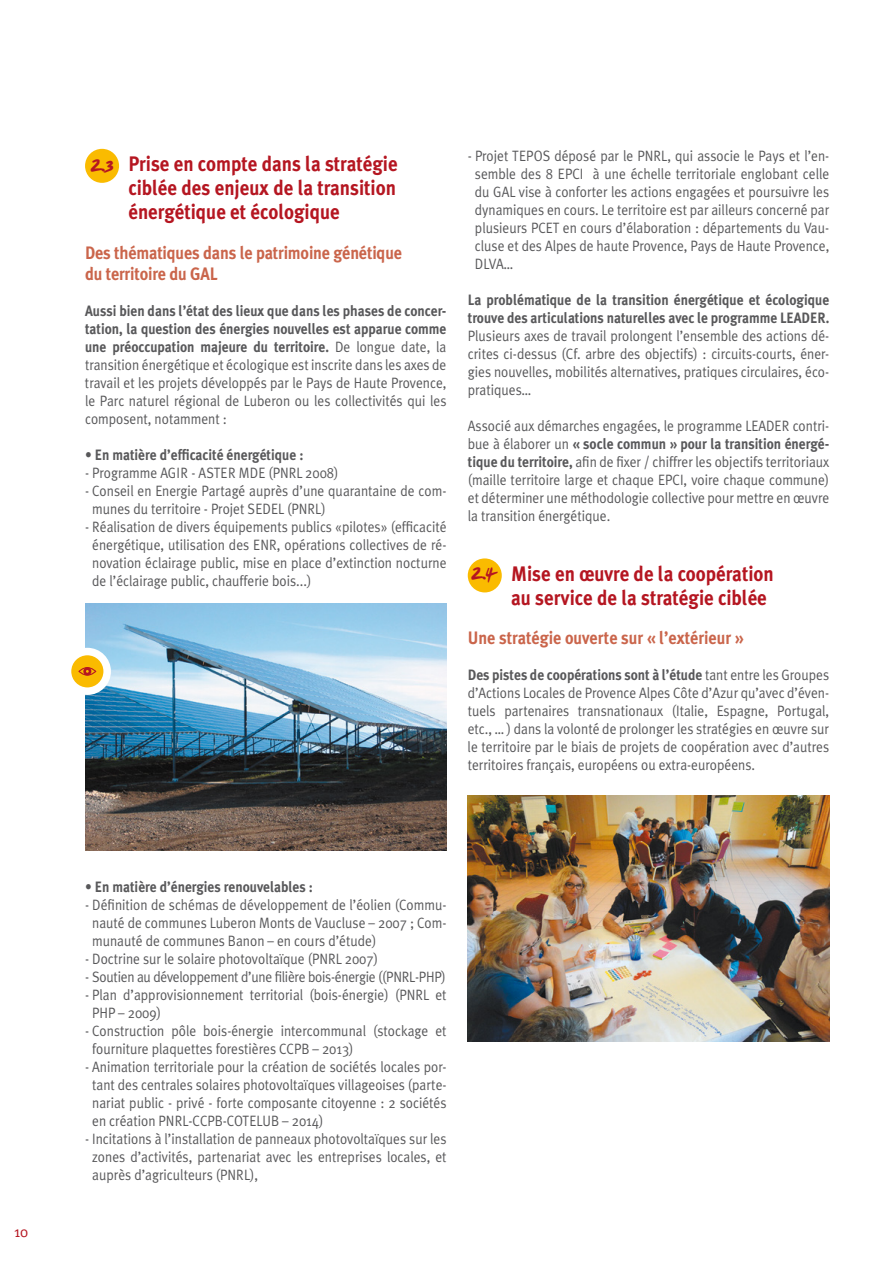
<style>
.page{position:relative;width:893px;height:1263px;background:#fff}
.page>*{position:absolute;margin:0;border:0;box-sizing:border-box;transform-origin:0 0}
.t1{font:700 21px/24px "Meta Plus";color:#b51621;text-align:justify;scale:.9 1}
.t2{font:700 18px/21.6px "Meta Plus";letter-spacing:-.01em;color:#ca654b;scale:.9 1}
.t3{font:15px/18px "Meta Plus Normal";color:#58585a;text-align:justify;scale:.9 1}
.t4{font:700 15px/18px "Meta Plus";color:#58585a;text-align:justify;scale:.9 1}
.t5{font:15px "Meta Plus Normal";letter-spacing:-.02em;color:#58585a;scale:.9 1}
.t6{font:15px "Meta Plus Normal";color:#b51621}
.s1{font-family:"WC Mano Negra Bta";font-size:18px}
.s2{font-family:"Meta Plus Normal";font-weight:400}
.s3{font-family:"Meta Plus";font-weight:700}
</style>
<div class="page">
<div style="left:85px;top:149px;width:34px;height:34px;background:#fabb00;border-radius:50%"></div>
<div style="left:468px;top:558px;width:34px;height:34px;background:#fabb00;border-radius:50%"></div>
<img style="left:85px;top:604px;width:361px;height:246px">
<img style="left:468px;top:795px;width:361px;height:247px">
<svg style="left:68px;top:651px;width:39px;height:40px"></svg>
<div style="left:64px;top:648px;width:47px;height:47px;border:8px solid #fff;border-radius:50%"></div>
<div style="left:78px;top:667px;width:18px;height:9px;border:1px solid #b51621;border-radius:50%"></div>
<div style="left:83px;top:667px;width:8px;height:8px;border:3px solid #b51621;border-radius:50%"></div>
<p class="t6" style="left:14px;top:1223px;width:16px">10</p>
<h1 class="t1" style="left:128px;top:152px;width:301px;text-indent:-39px"><span class="s1">2.3</span> Prise en compte dans la stratégie ciblée des enjeux de la transition énergétique et écologique</h1>
<p class="t2" style="left:85px;top:242px;width:354px">Des thématiques dans le patrimoine génétique du territoire du GAL</p>
<p class="t4" style="left:85px;top:302px;width:403px">Aussi bien dans l’état des lieux que dans les phases de concer&shy;tation, la question des énergies nouvelles est apparue comme une préoccupation majeure du territoire. <span class="s2">De longue date, la</span></p>
<p class="t3" style="left:85px;top:356px;width:403px">transition énergétique et écologique est inscrite dans les axes de travail et les projets développés par le Pays de Haute Provence, le Parc naturel régional de Luberon ou les collectivités qui les composent, notamment :</p>
<p class="t4" style="left:85px;top:446px;width:244px">• En matière d’efficacité énergétique :</p>
<p class="t3" style="left:85px;top:464px;width:283px">- Programme AGIR - ASTER MDE (PNRL 2008)</p>
<p class="t3" style="left:92px;top:482px;width:395px;text-indent:-7px">- Conseil en Energie Partagé auprès d’une quarantaine de com&shy;munes du territoire - Projet SEDEL (PNRL)</p>
<p class="t3" style="left:92px;top:518px;width:395px;text-indent:-7px">- Réalisation de divers équipements publics «pilotes» (efficacité énergétique, utilisation des ENR, opérations collectives de ré&shy;novation éclairage public, mise en place d’extinction nocturne de l’éclairage public, chaufferie bois...)</p>
<p class="t3" style="left:475px;top:146px;width:395px;text-indent:-7px">- Projet TEPOS déposé par le PNRL, qui associe le Pays et l’en&shy;semble des 8 EPCI à une échelle territoriale englobant celle du GAL vise à conforter les actions engagées et poursuivre les dynamiques en cours. Le territoire est par ailleurs concerné par plusieurs PCET en cours d’élaboration : départements du Vau&shy;cluse et des Alpes de haute Provence, Pays de Haute Provence, DLVA…</p>
<p class="t4" style="left:468px;top:290px;width:403px">La problématique de la transition énergétique et écologique trouve des articulations naturelles avec le programme LEADER.</p>
<p class="t3" style="left:468px;top:326px;width:403px">Plusieurs axes de travail prolongent l’ensemble des actions dé&shy;crites ci-dessus (Cf. arbre des objectifs) : circuits-courts, éner&shy;gies nouvelles, mobilités alternatives, pratiques circulaires, éco&shy;pratiques…</p>
<p class="t3" style="left:468px;top:416px;width:403px">Associé aux démarches engagées, le programme LEADER contri-</p>
<p class="t4" style="left:468px;top:434px;width:403px"><span class="s2">bue à élaborer un</span> « socle commun » pour la transition énergé-</p>
<p class="t3" style="left:468px;top:452px;width:403px"><span class="s3">tique du territoire,</span> afin de fixer / chiffrer les objectifs territoriaux (maille territoire large et chaque EPCI, voire chaque commune) et déterminer une méthodologie collective pour mettre en œuvre la transition énergétique.</p>
<h1 class="t1" style="left:511px;top:561px;width:293px;text-indent:-41px"><span class="s1">2.4</span> Mise en œuvre de la coopération au service de la stratégie ciblée</h1>
<p class="t2" style="left:468px;top:627px;width:308px">Une stratégie ouverte sur « l’extérieur »</p>
<p class="t4" style="left:468px;top:666px;width:403px">Des pistes de coopérations sont à l’étude <span class="s2">tant entre les Groupes</span></p>
<p class="t3" style="left:468px;top:684px;width:403px">d’Actions Locales de Provence Alpes Côte d’Azur qu’avec d’éven&shy;tuels partenaires transnationaux (Italie, Espagne, Portugal, etc., … ) dans la volonté de prolonger les stratégies en œuvre sur le territoire par le biais de projets de coopération avec d’autres territoires français, européens ou extra-européens.</p>
<p class="t4" style="left:85px;top:878px;width:255px">• En matière d’énergies renouvelables :</p>
<p class="t3" style="left:92px;top:896px;width:395px;text-indent:-7px">- Définition de schémas de développement de l’éolien (Commu&shy;nauté de communes Luberon Monts de Vaucluse – 2007 ; Com&shy;munauté de communes Banon – en cours d’étude)</p>
<p class="t3" style="left:85px;top:950px;width:327px">- Doctrine sur le solaire photovoltaïque (PNRL 2007)</p>
<p class="t5" style="left:85px;top:968px;width:402px">- Soutien au développement d’une filière bois-énergie ((PNRL-PHP)</p>
<p class="t3" style="left:92px;top:986px;width:395px;text-indent:-7px">- Plan d’approvisionnement territorial (bois-énergie) (PNRL et<br>PHP – 2009)</p>
<p class="t3" style="left:92px;top:1022px;width:395px;text-indent:-7px">- Construction pôle bois-énergie intercommunal (stockage et fourniture plaquettes forestières CCPB – 2013)</p>
<p class="t3" style="left:92px;top:1058px;width:395px;text-indent:-7px">- Animation territoriale pour la création de sociétés locales por&shy;tant des centrales solaires photovoltaïques villageoises (parte&shy;nariat public - privé - forte composante citoyenne : 2 sociétés en création PNRL-CCPB-COTELUB – 2014)</p>
<p class="t3" style="left:92px;top:1130px;width:395px;text-indent:-7px">- Incitations à l’installation de panneaux photovoltaïques sur les zones d’activités, partenariat avec les entreprises locales, et auprès d’agriculteurs (PNRL),</p>
</div>
